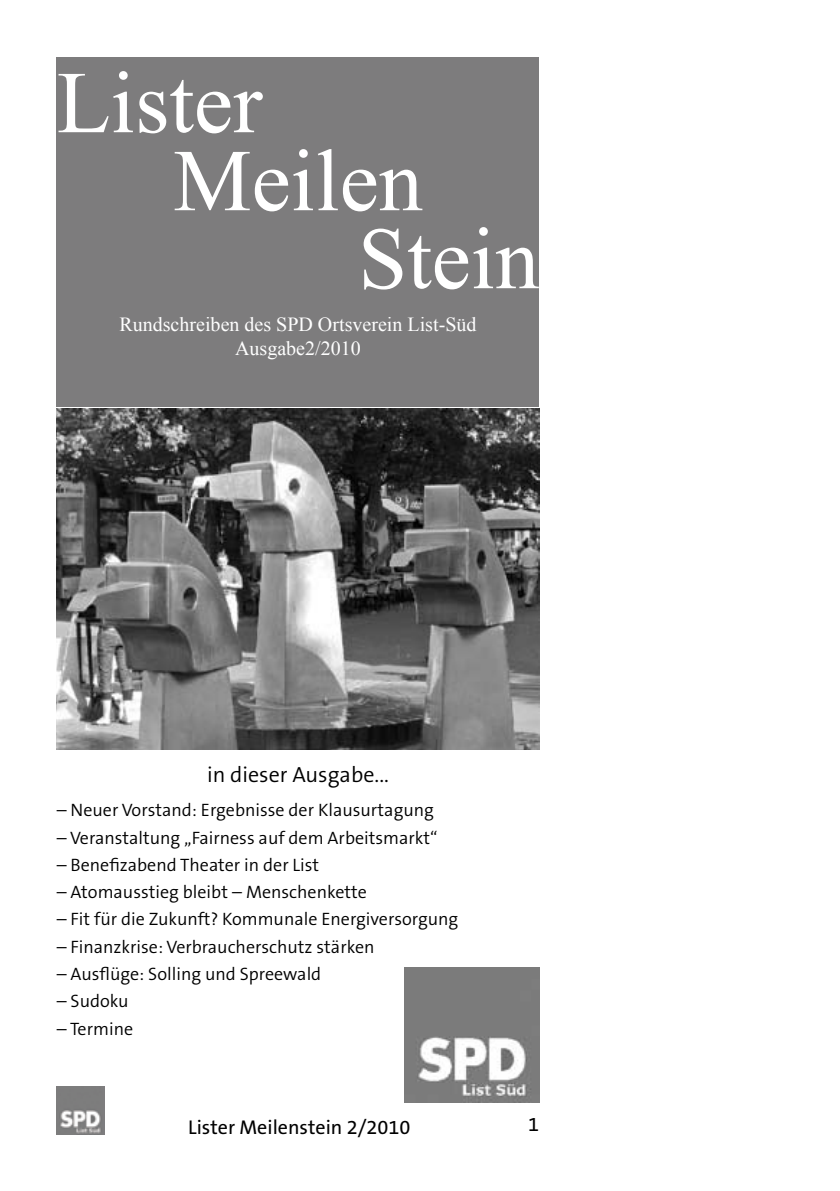
<style>
.page{position:relative;width:840px;height:1191px;background:#fff}
.page>*{position:absolute;margin:0;border:0;box-sizing:border-box;transform-origin:0 0}
.t1{font:88px "Times New Roman";color:#fff}
.t2{font:300 22px "The Sans B4";color:#000}
.t3{font:20px/24px "Times New Roman";color:#fff;text-align:center}
.t4{font:20px "The Sans B5 Plain";color:#000}
.t5{font:300 18px "The Sans B4";color:#000}
</style>
<div class="page">
<img style="left:57px;top:1086px;width:48px;height:48px">
<div style="left:57px;top:57px;width:482px;height:350px;background:#7d7c7d"></div>
<img style="left:57px;top:408px;width:482px;height:341px">
<img style="left:404px;top:968px;width:135px;height:134px">
<h1 class="t1" style="left:57px;top:44px;width:207px">Lister</h1>
<h1 class="t1" style="left:173px;top:122px;width:251px">Meilen</h1>
<h1 class="t1" style="left:358px;top:199px;width:182px">Stein</h1>
<p class="t3" style="left:119px;top:312px;width:358px">Rundschreiben des SPD Ortsverein List-Süd<br>Ausgabe2/2010</p>
<p class="t2" style="left:207px;top:763px;width:183px">in dieser Ausgabe...</p>
<p class="t5" style="left:57px;top:801px;width:378px">– Neuer Vorstand: Ergebnisse der Klausurtagung</p>
<p class="t5" style="left:57px;top:828px;width:382px">– Veranstaltung „Fairness auf dem Arbeitsmarkt“</p>
<p class="t5" style="left:57px;top:855px;width:264px">– Benefizabend Theater in der List</p>
<p class="t5" style="left:57px;top:882px;width:311px">– Atomausstieg bleibt – Menschenkette</p>
<p class="t5" style="left:57px;top:910px;width:403px">– Fit für die Zukunft? Kommunale Energiversorgung</p>
<p class="t5" style="left:57px;top:937px;width:319px">– Finanzkrise: Verbraucherschutz stärken</p>
<p class="t5" style="left:57px;top:964px;width:266px">– Ausflüge: Solling und Spreewald</p>
<p class="t5" style="left:57px;top:992px;width:73px">– Sudoku</p>
<p class="t5" style="left:57px;top:1019px;width:78px">– Termine</p>
<p class="t4" style="left:188px;top:1117px;width:224px">Lister Meilenstein 2/2010</p>
<p class="t4" style="left:528px;top:1114px;width:12px">1</p>
</div>
